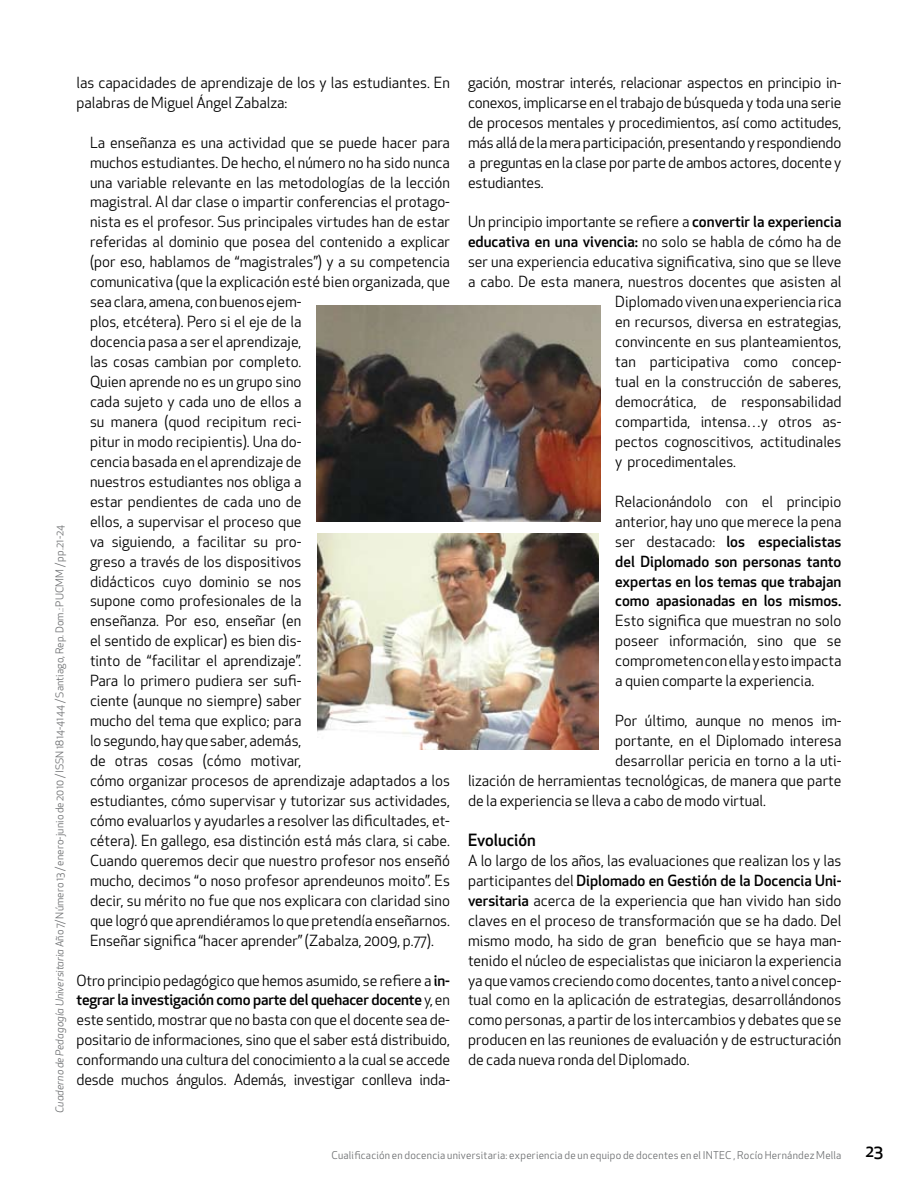
<style>
.page{position:relative;width:918px;height:1188px;background:#fff}
.page>*{position:absolute;margin:0;border:0;box-sizing:border-box;transform-origin:0 0}
.t1{font:500 16.5px "Apex New";color:#000}
.t2{font:15px/20px "Apex New";color:#000;text-align:justify}
.t3{font:500 15px "Apex New";color:#000}
.t4{font:10.5px "Apex New";letter-spacing:.02em;color:#6d6f71}
.s1{font-style:italic}
.s2{font-weight:500}
.s3{font-weight:400}
</style>
<div class="page">
<img style="left:317px;top:305px;width:283px;height:217px">
<img style="left:318px;top:534px;width:281px;height:216px">
<p class="t4" style="left:53px;top:1113px;width:590px;rotate:-90deg"><span class="s1">Cuaderno de Pedagogía Universitaria</span> Año 7/ Número 13 / enero-junio de 2010 / ISSN 1814-4144 / Santiago, Rep. Dom.: PUCMM / pp.21-24</p>
<p class="t2" style="left:76px;top:72px;width:375px">las capacidades de aprendizaje de los y las estudiantes. En palabras de Miguel Ángel Zabalza:</p>
<p class="t2" style="left:90px;top:132px;width:362px;text-align:left">La enseñanza es una actividad que se puede hacer para muchos estudiantes. De hecho, el número no ha sido nunca una variable relevante en las metodologías de la lección magistral. Al dar clase o impartir conferencias el protago&shy;nista es el profesor. Sus principales virtudes han de estar referidas al dominio que posea del contenido a explicar (por eso, hablamos de “magistrales”) y a su competencia comunicativa (que la explicación esté bien organizada, que sea clara, amena, con buenos ejem-<br>plos, etcétera). Pero si el eje de la<br>docencia pasa a ser el aprendizaje,<br>las cosas cambian por completo.<br>Quien aprende no es un grupo sino<br>cada sujeto y cada uno de ellos a<br>su manera (quod recipitum reci-<br>pitur in modo recipientis). Una do-<br>cencia basada en el aprendizaje de<br>nuestros estudiantes nos obliga a<br>estar pendientes de cada uno de<br>ellos, a supervisar el proceso que<br>va siguiendo, a facilitar su pro-<br>greso a través de los dispositivos<br>didácticos cuyo dominio se nos<br>supone como profesionales de la<br>enseñanza. Por eso, enseñar (en<br>el sentido de explicar) es bien dis-<br>tinto de “facilitar el aprendizaje”.<br>Para lo primero pudiera ser sufi-<br>ciente (aunque no siempre) saber<br>mucho del tema que explico; para<br>lo segundo, hay que saber, además,<br>de otras cosas (cómo motivar,<br>cómo organizar procesos de aprendizaje adaptados a los estudiantes, cómo supervisar y tutorizar sus actividades, cómo evaluarlos y ayudarles a resolver las dificultades, et&shy;cétera). En gallego, esa distinción está más clara, si cabe.<br>Cuando queremos decir que nuestro profesor nos enseñó mucho, decimos “o noso profesor aprendeunos moito”. Es decir, su mérito no fue que nos explicara con claridad sino que logró que aprendiéramos lo que pretendía enseñarnos.<br>Enseñar significa “hacer aprender” (Zabalza, 2009, p.77).</p>
<p class="t2" style="left:76px;top:970px;width:375px">Otro principio pedagógico que hemos asumido, se refiere a <span class="s2">in&shy;tegrar la investigación como parte del quehacer docente</span> y, en este sentido, mostrar que no basta con que el docente sea de&shy;positario de informaciones, sino que el saber está distribuido, conformando una cultura del conocimiento a la cual se accede desde muchos ángulos. Además, investigar conlleva inda-</p>
<p class="t2" style="left:468px;top:72px;width:375px">gación, mostrar interés, relacionar aspectos en principio in&shy;conexos, implicarse en el trabajo de búsqueda y toda una serie de procesos mentales y procedimientos, así como actitudes, más allá de la mera participación, presentando y respondiendo a preguntas en la clase por parte de ambos actores, docente y estudiantes.</p>
<p class="t2" style="left:468px;top:212px;width:375px">Un principio importante se refiere a <span class="s2">convertir la experiencia</span></p>
<p class="t3" style="left:468px;top:232px;width:375px">educativa en una vivencia: <span class="s3">no solo se habla de cómo ha de</span></p>
<p class="t2" style="left:468px;top:252px;width:375px">ser una experiencia educativa significativa, sino que se lleve</p>
<p class="t2" style="left:468px;top:272px;width:375px">a cabo. De esta manera, nuestros docentes que asisten al</p>
<p class="t2" style="left:615px;top:292px;width:228px">Diplomado viven una experiencia rica</p>
<p class="t2" style="left:615px;top:312px;width:228px">en recursos, diversa en estrategias,</p>
<p class="t2" style="left:615px;top:332px;width:228px">convincente en sus planteamientos,</p>
<p class="t2" style="left:615px;top:352px;width:228px">tan participativa como concep-</p>
<p class="t2" style="left:615px;top:372px;width:228px">tual en la construcción de saberes,</p>
<p class="t2" style="left:615px;top:392px;width:228px">democrática, de responsabilidad</p>
<p class="t2" style="left:615px;top:411px;width:228px">compartida, intensa…y otros as-</p>
<p class="t2" style="left:615px;top:431px;width:228px">pectos cognoscitivos, actitudinales</p>
<p class="t2" style="left:615px;top:451px;width:122px">y procedimentales.</p>
<p class="t2" style="left:615px;top:491px;width:228px">Relacionándolo con el principio anterior, hay uno que merece la pena ser destacado: <span class="s2">los especialistas del Diplomado son personas tanto expertas en los temas que trabajan como apasionadas en los mismos.<br></span>Esto significa que muestran no solo poseer información, sino que se comprometen con ella y esto impacta a quien comparte la experiencia.</p>
<p class="t2" style="left:615px;top:711px;width:228px">Por último, aunque no menos im-</p>
<p class="t2" style="left:615px;top:731px;width:228px">portante, en el Diplomado interesa</p>
<p class="t2" style="left:615px;top:751px;width:228px">desarrollar pericia en torno a la uti-</p>
<p class="t2" style="left:468px;top:771px;width:375px">lización de herramientas tecnológicas, de manera que parte</p>
<p class="t2" style="left:468px;top:791px;width:300px">de la experiencia se lleva a cabo de modo virtual.</p>
<p class="t1" style="left:468px;top:829px;width:69px">Evolución</p>
<p class="t2" style="left:468px;top:850px;width:375px">A lo largo de los años, las evaluaciones que realizan los y las participantes del <span class="s2">Diplomado en Gestión de la Docencia Uni&shy;versitaria</span> acerca de la experiencia que han vivido han sido claves en el proceso de transformación que se ha dado. Del mismo modo, ha sido de gran beneficio que se haya man&shy;tenido el núcleo de especialistas que iniciaron la experiencia ya que vamos creciendo como docentes, tanto a nivel concep&shy;tual como en la aplicación de estrategias, desarrollándonos como personas, a partir de los intercambios y debates que se producen en las reuniones de evaluación y de estructuración de cada nueva ronda del Diplomado.</p>
<p class="t4" style="left:331px;top:1148px;width:512px">Cualificación en docencia universitaria: experiencia de un equipo de docentes en el INTEC , Rocío Hernández Mella</p>
<p class="t1" style="left:866px;top:1140px;width:19px">23</p>
</div>
